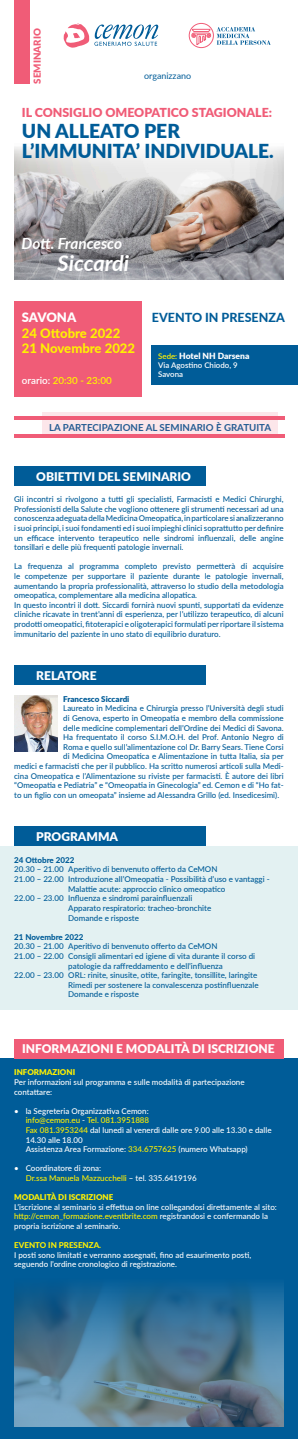
<style>
.page{position:relative;width:298px;height:1439px;background:#fff}
.page>*{position:absolute;margin:0;border:0;box-sizing:border-box;transform-origin:0 0}
.t1{font:italic 700 21.7px "Lato";color:#fff}
.t2{font:900 19.25px/20.6px "Lato";color:#005c98}
.t3{font:italic 700 15.35px "Lato";letter-spacing:-.005em;color:#fff}
.t4{font:800 13.1px "Lato";color:#fff101}
.t5{font:900 13px "Lato";letter-spacing:-.015em;color:#fff}
.t6{font:800 12.5px "Lato";color:#005c98}
.t7{font:900 12.35px "Lato";color:#f05c77}
.t8{font:900 12px "Lato";color:#fff}
.t9{font:600 9.8px "Lato";color:#fff101}
.t10{font:700 9.7px "Lato";color:#005c98}
.t11{font:900 9.7px "Lato";color:#f05c77}
.t12{font:8.95px "Lato";color:#005c98}
.t13{font:900 8.5px "Lato";color:#fff}
.t14{font:500 8px/9.6px "Lato";color:#005c98;text-align:justify}
.t15{font:500 8px/9.6px "Lato";color:#fff}
.t16{font:500 8px "Lato";color:#fff101}
.t17{font:900 8px "Lato";color:#fff101}
.t18{font:800 8px "Lato";color:#005c98}
.t19{font:900 8px "Lato";color:#005c98}
.t20{font:800 8px "Lato";color:#fff101}
.t21{font:600 7.85px "Lato";color:#fff}
.s1{color:#fff}
.s2{font-weight:600;font-size:7.85px;color:#fff101}
.s3{color:#fff101}
</style>
<div class="page">
<div style="left:0;top:1058px;width:298px;height:381px;background:#005c98"></div>
<div style="left:0;top:846px;width:298px;height:164px;background:#e3f1f2"></div>
<div style="left:14px;top:0;width:15px;height:84px;background:#f05c77"></div>
<div style="left:14px;top:466px;width:192px;height:20px;background:#005c98"></div>
<img style="left:14px;top:1285px;width:269px;height:141px">
<div style="left:14px;top:301px;width:128px;height:96px;background:#f05c77"></div>
<div style="left:152px;top:345px;width:146px;height:40px;background:#005c98"></div>
<div style="left:14px;top:665px;width:192px;height:20px;background:#005c98"></div>
<div style="left:14px;top:826px;width:192px;height:20px;background:#005c98"></div>
<hr style="left:14px;top:416px;width:270px;height:4px;background:#f05c77">
<hr style="left:14px;top:434px;width:270px;height:3px;background:#f05c77">
<svg style="left:42px;top:412px;width:236px;height:22px;fill:#fce6ea"></svg>
<div style="left:14px;top:1038px;width:269px;height:20px;background:#f05c77"></div>
<img style="left:14px;top:147px;width:269px;height:133px">
<div style="left:189px;top:23px;width:25px;height:25px;border:1px solid #f05c77;border-radius:50%"></div>
<svg style="left:190px;top:27px;width:80px;height:19px"></svg>
<svg style="left:63px;top:23px;width:95px;height:25px"></svg>
<img style="left:14px;top:695px;width:44px;height:56px">
<p class="t11" style="left:30px;top:84px;width:57px;rotate:-90deg">SEMINARIO</p>
<p class="t12" style="left:144px;top:69px;width:48px">organizzano</p>
<p class="t7" style="left:22px;top:103px;width:251px">IL CONSIGLIO OMEOPATICO STAGIONALE:</p>
<p class="t2" style="left:22px;top:120px;width:253px">UN ALLEATO PER<br>L’IMMUNITA’ INDIVIDUALE.</p>
<p class="t3" style="left:22px;top:232px;width:102px">Dott. Francesco</p>
<p class="t1" style="left:58px;top:247px;width:73px">Siccardi</p>
<p class="t5" style="left:22px;top:307px;width:56px">SAVONA</p>
<p class="t4" style="left:22px;top:323px;width:100px">24 Ottobre 2022</p>
<p class="t4" style="left:22px;top:339px;width:115px">21 Novembre 2022</p>
<p class="t9" style="left:22px;top:373px;width:91px"><span class="s1">orario:</span> 20:30 - 23:00</p>
<p class="t6" style="left:152px;top:308px;width:134px">EVENTO IN PRESENZA</p>
<p class="t13" style="left:158px;top:349px;width:93px"><span class="s2">Sede:</span> Hotel NH Darsena</p>
<p class="t21" style="left:158px;top:359px;width:81px">Via Agostino Chiodo, 9</p>
<p class="t21" style="left:158px;top:369px;width:26px">Savona</p>
<p class="t10" style="left:49px;top:420px;width:223px">LA PARTECIPAZIONE AL SEMINARIO È GRATUITA</p>
<p class="t8" style="left:36px;top:467px;width:156px">OBIETTIVI DEL SEMINARIO</p>
<p class="t14" style="left:14px;top:494px;width:271px">Gli incontri si rivolgono a tutti gli specialisti, Farmacisti e Medici Chirurghi, Professionisti della Salute che vogliono ottenere gli strumenti necessari ad una conoscenza adeguata della Medicina Omeopatica, in particolare si analizzeranno i suoi principi, i suoi fondamenti ed i suoi impieghi clinici soprattutto per definire un efficace intervento terapeutico nelle sindromi influenzali, delle angine tonsillari e delle più frequenti patologie invernali.</p>
<p class="t14" style="left:14px;top:561px;width:271px">La frequenza al programma completo previsto permetterà di acquisire le competenze per supportare il paziente durante le patologie invernali, aumentando la propria professionalità, attraverso lo studio della metodologia omeopatica, complementare alla medicina allopatica.</p>
<p class="t14" style="left:14px;top:600px;width:271px">In questo incontri il dott. Siccardi fornirà nuovi spunti, supportati da evidenze cliniche ricavate in trent’anni di esperienza, per l’utilizzo terapeutico, di alcuni prodotti omeopatici, fitoterapici e oligoterapici formulati per riportare il sistema immunitario del paziente in uno stato di equilibrio duraturo.</p>
<p class="t8" style="left:36px;top:667px;width:62px">RELATORE</p>
<p class="t19" style="left:63px;top:693px;width:68px">Francesco Siccardi</p>
<p class="t14" style="left:63px;top:703px;width:222px">Laureato in Medicina e Chirurgia presso l’Università degli studi</p>
<p class="t14" style="left:63px;top:713px;width:222px">di Genova, esperto in Omeopatia e membro della commissione</p>
<p class="t14" style="left:63px;top:722px;width:222px">delle medicine complementari dell’Ordine dei Medici di Savona.</p>
<p class="t14" style="left:63px;top:732px;width:222px">Ha frequentato il corso S.I.M.O.H. del Prof. Antonio Negro di</p>
<p class="t14" style="left:63px;top:742px;width:222px">Roma e quello sull’alimentazione col Dr. Barry Sears. Tiene Corsi</p>
<p class="t14" style="left:63px;top:751px;width:222px">di Medicina Omeopatica e Alimentazione in tutta Italia, sia per</p>
<p class="t14" style="left:14px;top:761px;width:271px">medici e farmacisti che per il pubblico. Ha scritto numerosi articoli sulla Medi-</p>
<p class="t14" style="left:14px;top:770px;width:271px">cina Omeopatica e l’Alimentazione su riviste per farmacisti. È autore dei libri</p>
<p class="t14" style="left:14px;top:780px;width:271px">“Omeopatia e Pediatria” e “Omeopatia in Ginecologia” ed. Cemon e di “Ho fat-</p>
<p class="t14" style="left:14px;top:790px;width:266px">to un figlio con un omeopata” insieme ad Alessandra Grillo (ed. Insedicesimi).</p>
<p class="t8" style="left:36px;top:828px;width:83px">PROGRAMMA</p>
<p class="t18" style="left:14px;top:854px;width:62px">24 Ottobre 2022</p>
<p class="t14" style="left:14px;top:864px;width:205px">20.30 – 21.00 Aperitivo di benvenuto offerto da CeMON</p>
<p class="t14" style="left:68px;top:874px;width:203px;text-indent:-54px">21.00 – 22.00 Introduzione all’Omeopatia - Possibilità d’uso e vantaggi -<br>Malattie acute: approccio clinico omeopatico</p>
<p class="t14" style="left:14px;top:893px;width:179px">22.00 – 23.00 Influenza e sindromi parainfluenzali</p>
<p class="t14" style="left:68px;top:903px;width:144px">Apparato respiratorio: tracheo-bronchite</p>
<p class="t14" style="left:68px;top:912px;width:72px">Domande e risposte</p>
<p class="t18" style="left:14px;top:931px;width:71px">21 Novembre 2022</p>
<p class="t14" style="left:14px;top:941px;width:205px">20.30 – 21.00 Aperitivo di benvenuto offerto da CeMON</p>
<p class="t14" style="left:68px;top:951px;width:188px;text-indent:-54px">21.00 – 22.00 Consigli alimentari ed igiene di vita durante il corso di patologie da raffreddamento e dell’influenza</p>
<p class="t14" style="left:14px;top:970px;width:244px">22.00 – 23.00 ORL: rinite, sinusite, otite, faringite, tonsillite, laringite</p>
<p class="t14" style="left:68px;top:979px;width:192px">Rimedi per sostenere la convalescenza postinfluenzale</p>
<p class="t14" style="left:68px;top:989px;width:72px">Domande e risposte</p>
<p class="t8" style="left:22px;top:1040px;width:254px">INFORMAZIONI E MODALITÀ DI ISCRIZIONE</p>
<p class="t17" style="left:14px;top:1066px;width:62px">INFORMAZIONI</p>
<p class="t15" style="left:14px;top:1077px;width:232px">Per informazioni sul programma e sulle modalità di partecipazione contattare:</p>
<p class="t15" style="left:14px;top:1105px;width:136px">• la Segreteria Organizzativa Cemon:</p>
<p class="t16" style="left:26px;top:1114px;width:125px">info@cemon.eu <span class="s1">-</span> Tel. 081.3951888</p>
<p class="t15" style="left:26px;top:1125px;width:247px"><span class="s3">Fax 081.3953244</span> dal lunedì al venerdì dalle ore 9.00 alle 13.30 e dalle<br>14.30 alle 18.00</p>
<p class="t15" style="left:26px;top:1144px;width:223px">Assistenza Area Formazione: <span class="s3">334.6757625</span> (numero Whatsapp)</p>
<p class="t15" style="left:14px;top:1163px;width:89px">• Coordinatore di zona:</p>
<p class="t16" style="left:26px;top:1172px;width:172px">Dr.ssa Manuela Mazzucchelli <span class="s1">– tel. 335.6419196</span></p>
<p class="t17" style="left:14px;top:1191px;width:101px">MODALITÀ DI ISCRIZIONE</p>
<p class="t15" style="left:14px;top:1201px;width:264px">L’iscrizione al seminario si effettua on line collegandosi direttamente al sito: <span class="s3">http://cemon_formazione.eventbrite.com</span> registrandosi e confermando la propria iscrizione al seminario.</p>
<p class="t20" style="left:14px;top:1239px;width:88px">EVENTO IN PRESENZA.</p>
<p class="t15" style="left:14px;top:1249px;width:238px">I posti sono limitati e verranno assegnati, fino ad esaurimento posti, seguendo l’ordine cronologico di registrazione.</p>
</div>
